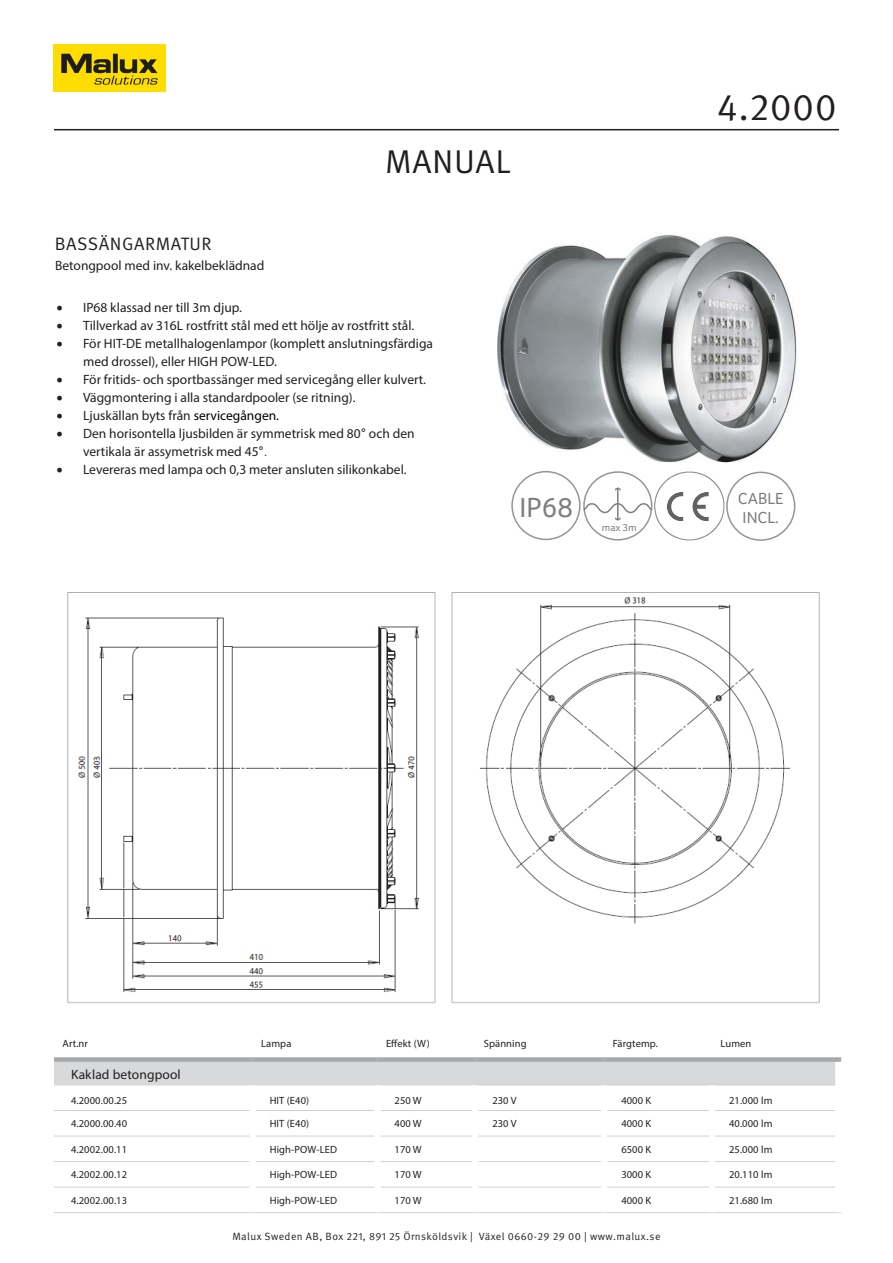
<style>
.page{position:relative;width:893px;height:1263px;background:#fff}
.page>*{position:absolute;margin:0;border:0;box-sizing:border-box;transform-origin:0 0}
.Huvudrubrik_Produktu{font:37.5px "Meta OT";color:#231f20}
.Huvudrubrik_Produktu-2{font:33px "Meta OT";letter-spacing:.02em;color:#231f20}
.t1{font:28.5px "Foco";color:#7c7f81}
.t2{font:18px "Meta OT";letter-spacing:.03em;color:#231f20}
.t3{font:16.5px/19.8px "Foco";color:#7c7f81}
.neutral{font:13.5px/18px "Myriad Pro";color:#231f20}
.Fließtext_GUIDLED{font:10.5px "Myriad Pro";letter-spacing:.01em;color:#231f20}
.Pagina__vänster{font:10.5px "Meta OT";letter-spacing:.04em;color:#231f20}
.neutral-2{font:10.5px "Myriad Pro";letter-spacing:.01em;color:#231f20}
.t4{font:10.5px "Foco";color:#7d8180}
.s1{font-family:"Minion Pro";font-size:18px}
.s2{color:#000}
.s3{font-family:"Arial Narrow"}
</style>
<div class="page">
<img style="left:54px;top:45px;width:112px;height:47px">
<hr style="left:54px;top:129px;width:785px;height:1px;background:#231f20">
<img style="left:497px;top:235px;width:300px;height:228px">
<div style="left:511px;top:471px;width:70px;height:69px;border:2px solid #939598;border-radius:50%"></div>
<div style="left:583px;top:471px;width:69px;height:69px;border:2px solid #939598;border-radius:50%"></div>
<hr style="left:617px;top:488px;width:2px;height:32px;background:#7c7f81">
<svg style="left:615px;top:487px;width:6px;height:4px"></svg>
<svg style="left:583px;top:502px;width:69px;height:19px"></svg>
<img style="left:655px;top:471px;width:69px;height:70px">
<div style="left:726px;top:472px;width:69px;height:69px;border:2px solid #939598;border-radius:50%"></div>
<img style="left:67px;top:592px;width:753px;height:412px">
<div style="left:54px;top:1059px;width:784px;height:26px;background:#d8d9db"></div>
<hr style="left:54px;top:1085px;width:199px;height:1px;background:#d8d9db">
<hr style="left:253px;top:1085px;width:124px;height:1px;background:#d8d9db">
<hr style="left:377px;top:1085px;width:98px;height:1px;background:#d8d9db">
<hr style="left:475px;top:1085px;width:129px;height:1px;background:#cfd0d2">
<hr style="left:604px;top:1085px;width:108px;height:1px;background:#cfd0d2">
<hr style="left:712px;top:1085px;width:123px;height:1px;background:#cfd0d2">
<hr style="left:54px;top:1110px;width:196px;height:1px;background:#cfd0d2">
<hr style="left:256px;top:1110px;width:118px;height:1px;background:#cfd0d2">
<hr style="left:380px;top:1110px;width:92px;height:1px;background:#cfd0d2">
<hr style="left:478px;top:1110px;width:123px;height:1px;background:#cfd0d2">
<hr style="left:607px;top:1110px;width:102px;height:1px;background:#cfd0d2">
<hr style="left:715px;top:1110px;width:120px;height:1px;background:#cfd0d2">
<hr style="left:54px;top:1136px;width:196px;height:1px;background:#cfd0d2">
<hr style="left:256px;top:1136px;width:118px;height:1px;background:#cfd0d2">
<hr style="left:380px;top:1136px;width:92px;height:1px;background:#cfd0d2">
<hr style="left:478px;top:1136px;width:123px;height:1px;background:#cfd0d2">
<hr style="left:607px;top:1136px;width:102px;height:1px;background:#cfd0d2">
<hr style="left:715px;top:1136px;width:120px;height:1px;background:#cfd0d2">
<hr style="left:54px;top:1161px;width:196px;height:1px;background:#cfd0d2">
<hr style="left:256px;top:1161px;width:118px;height:1px;background:#cfd0d2">
<hr style="left:380px;top:1161px;width:92px;height:1px;background:#cfd0d2">
<hr style="left:478px;top:1161px;width:123px;height:1px;background:#cfd0d2">
<hr style="left:607px;top:1161px;width:102px;height:1px;background:#cfd0d2">
<hr style="left:715px;top:1161px;width:120px;height:1px;background:#cfd0d2">
<hr style="left:54px;top:1187px;width:196px;height:1px;background:#cfd0d2">
<hr style="left:256px;top:1187px;width:118px;height:1px;background:#cfd0d2">
<hr style="left:380px;top:1187px;width:92px;height:1px;background:#cfd0d2">
<hr style="left:478px;top:1187px;width:123px;height:1px;background:#cfd0d2">
<hr style="left:607px;top:1187px;width:102px;height:1px;background:#cfd0d2">
<hr style="left:715px;top:1187px;width:120px;height:1px;background:#cfd0d2">
<hr style="left:54px;top:1212px;width:199px;height:1px;background:#cfd0d2">
<hr style="left:253px;top:1212px;width:124px;height:1px;background:#cfd0d2">
<hr style="left:377px;top:1212px;width:98px;height:1px;background:#cfd0d2">
<hr style="left:475px;top:1212px;width:129px;height:1px;background:#cfd0d2">
<hr style="left:604px;top:1212px;width:108px;height:1px;background:#cfd0d2">
<hr style="left:712px;top:1212px;width:129px;height:1px;background:#cfd0d2">
<div style="left:835px;top:1062px;width:6px;height:23px;background:#fff"></div>
<div style="left:250px;top:1085px;width:6px;height:25px;background:#fff"></div>
<div style="left:374px;top:1085px;width:6px;height:25px;background:#fff"></div>
<div style="left:472px;top:1085px;width:6px;height:25px;background:#fff"></div>
<div style="left:601px;top:1085px;width:6px;height:25px;background:#fff"></div>
<div style="left:709px;top:1085px;width:6px;height:25px;background:#fff"></div>
<div style="left:54px;top:1057px;width:199px;height:5px;background:#a8a9ad"></div>
<div style="left:253px;top:1057px;width:124px;height:5px;background:#a8a9ad"></div>
<div style="left:377px;top:1057px;width:98px;height:5px;background:#a8a9ad"></div>
<div style="left:475px;top:1057px;width:129px;height:5px;background:#a8a9ad"></div>
<div style="left:604px;top:1057px;width:108px;height:5px;background:#a8a9ad"></div>
<div style="left:712px;top:1057px;width:129px;height:5px;background:#a8a9ad"></div>
<p class="Huvudrubrik_Produktu-2" style="left:385px;top:142px;width:127px">MANUAL</p>
<p class="t2" style="left:55px;top:233px;width:158px">BASSÄNGARMATUR</p>
<p class="neutral" style="left:55px;top:256px;width:211px">Betongpool med inv. kakelbeklädnad</p>
<p class="neutral" style="left:56px;top:298px;width:187px"><span class="s1">•</span> IP68 klassad ner till 3m djup.</p>
<p class="neutral" style="left:56px;top:316px;width:360px"><span class="s1">•</span> Tillverkad av 316L rostfritt stål med ett hölje av rostfritt stål.</p>
<p class="neutral" style="left:83px;top:334px;width:351px;text-indent:-27px"><span class="s1">•</span> För HIT-DE metallhalogenlampor (komplett anslutningsfärdiga med drossel), eller HIGH POW-LED.</p>
<p class="neutral" style="left:56px;top:370px;width:371px"><span class="s1">•</span> För fritids- och sportbassänger med servicegång eller kulvert.</p>
<p class="neutral" style="left:56px;top:388px;width:301px"><span class="s1">•</span> Väggmontering i alla standardpooler (se ritning).</p>
<p class="neutral" style="left:56px;top:406px;width:224px"><span class="s1">•</span> Ljuskällan byts från <span class="s2">servicegången.</span></p>
<p class="neutral" style="left:83px;top:424px;width:333px;text-indent:-27px"><span class="s1">•</span> Den horisontella ljusbilden är symmetrisk med 80<span class="s3">°</span> och den vertikala är assymetrisk med 45<span class="s3">°.</span></p>
<p class="neutral" style="left:56px;top:460px;width:352px"><span class="s1">•</span> Levereras med lampa och 0,3 meter ansluten silikonkabel.</p>
<p class="t1" style="left:520px;top:489px;width:55px">IP68</p>
<p class="t4" style="left:602px;top:520px;width:36px">max 3m</p>
<p class="Huvudrubrik_Produktu" style="left:717px;top:85px;width:121px">4.2000</p>
<p class="t3" style="left:738px;top:488px;width:47px">CABLE<br>INCL.</p>
<p class="Fließtext_GUIDLED" style="left:63px;top:1037px;width:27px">Art.nr</p>
<p class="Fließtext_GUIDLED" style="left:261px;top:1037px;width:32px">Lampa</p>
<p class="Fließtext_GUIDLED" style="left:386px;top:1037px;width:45px">Effekt (W)</p>
<p class="Fließtext_GUIDLED" style="left:484px;top:1037px;width:44px">Spänning</p>
<p class="Fließtext_GUIDLED" style="left:613px;top:1037px;width:47px">Färgtemp.</p>
<p class="Fließtext_GUIDLED" style="left:720px;top:1037px;width:32px">Lumen</p>
<p class="neutral" style="left:71px;top:1066px;width:111px">Kaklad betongpool</p>
<p class="neutral-2" style="left:71px;top:1094px;width:58px">4.2000.00.25</p>
<p class="Fließtext_GUIDLED" style="left:270px;top:1094px;width:41px">HIT (E40)</p>
<p class="Fließtext_GUIDLED" style="left:395px;top:1094px;width:29px">250 W</p>
<p class="Fließtext_GUIDLED" style="left:492px;top:1094px;width:26px">230 V</p>
<p class="Fließtext_GUIDLED" style="left:621px;top:1094px;width:31px">4000 K</p>
<p class="Fließtext_GUIDLED" style="left:729px;top:1094px;width:45px">21.000 lm</p>
<p class="neutral-2" style="left:71px;top:1117px;width:58px">4.2000.00.40</p>
<p class="Fließtext_GUIDLED" style="left:270px;top:1117px;width:41px">HIT (E40)</p>
<p class="Fließtext_GUIDLED" style="left:395px;top:1117px;width:29px">400 W</p>
<p class="Fließtext_GUIDLED" style="left:492px;top:1117px;width:26px">230 V</p>
<p class="Fließtext_GUIDLED" style="left:621px;top:1117px;width:31px">4000 K</p>
<p class="Fließtext_GUIDLED" style="left:729px;top:1117px;width:45px">40.000 lm</p>
<p class="neutral-2" style="left:71px;top:1143px;width:58px">4.2002.00.11</p>
<p class="Fließtext_GUIDLED" style="left:270px;top:1143px;width:69px">High-POW-LED</p>
<p class="Fließtext_GUIDLED" style="left:395px;top:1143px;width:29px">170 W</p>
<p class="Fließtext_GUIDLED" style="left:621px;top:1143px;width:31px">6500 K</p>
<p class="Fließtext_GUIDLED" style="left:729px;top:1143px;width:45px">25.000 lm</p>
<p class="neutral-2" style="left:71px;top:1168px;width:58px">4.2002.00.12</p>
<p class="Fließtext_GUIDLED" style="left:270px;top:1168px;width:69px">High-POW-LED</p>
<p class="Fließtext_GUIDLED" style="left:395px;top:1168px;width:29px">170 W</p>
<p class="Fließtext_GUIDLED" style="left:621px;top:1168px;width:31px">3000 K</p>
<p class="Fließtext_GUIDLED" style="left:729px;top:1168px;width:45px">20.110 lm</p>
<p class="neutral-2" style="left:71px;top:1194px;width:58px">4.2002.00.13</p>
<p class="Fließtext_GUIDLED" style="left:270px;top:1194px;width:69px">High-POW-LED</p>
<p class="Fließtext_GUIDLED" style="left:395px;top:1194px;width:29px">170 W</p>
<p class="Fließtext_GUIDLED" style="left:621px;top:1194px;width:31px">4000 K</p>
<p class="Fließtext_GUIDLED" style="left:729px;top:1194px;width:45px">21.680 lm</p>
<p class="Pagina__vänster" style="left:232px;top:1230px;width:430px">Malux Sweden AB, Box 221, 891 25 Örnsköldsvik | Växel 0660-29 29 00 | www.malux.se</p>
</div>
